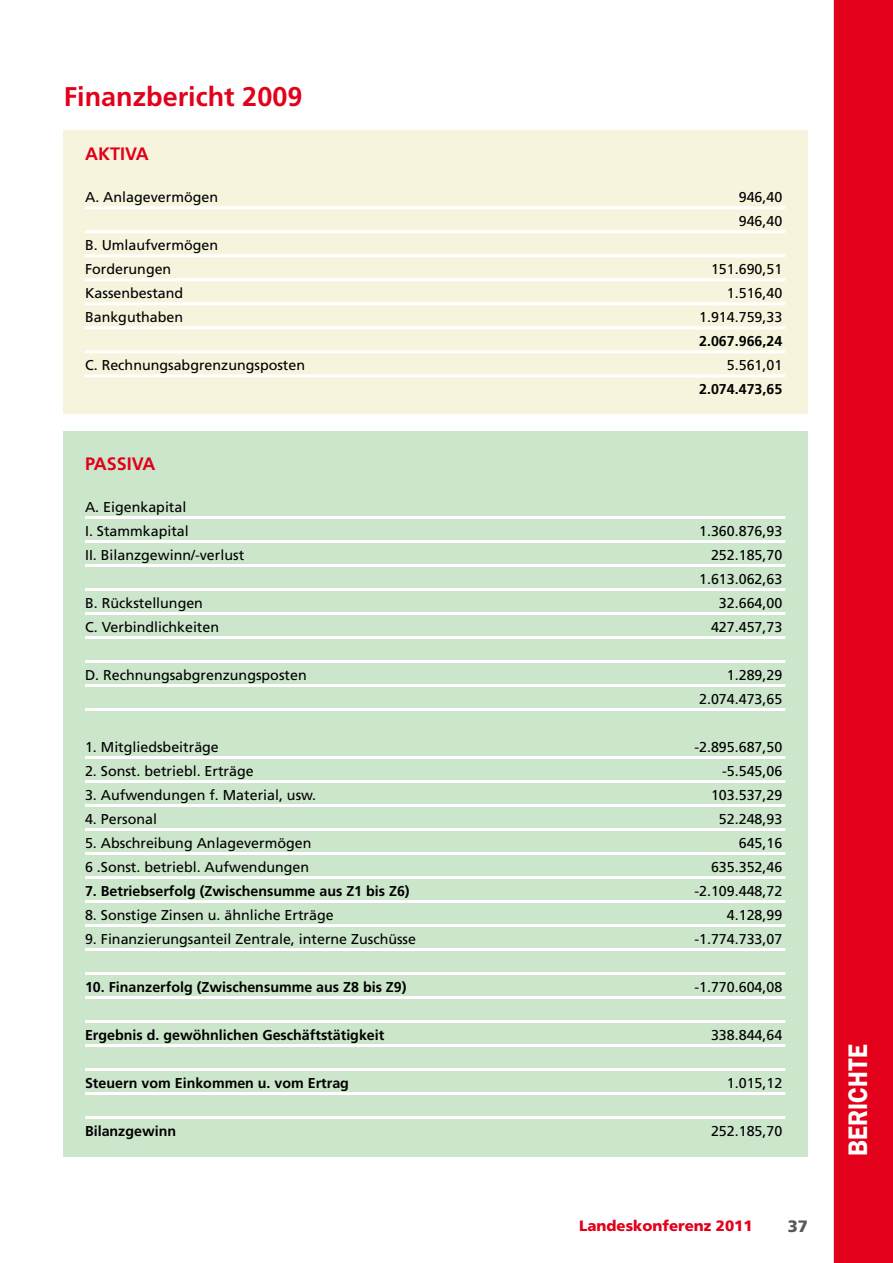
<style>
.page{position:relative;width:893px;height:1263px;background:#fff}
.page>*{position:absolute;margin:0;border:0;box-sizing:border-box;transform-origin:0 0}
.t1{font:700 27px "Frutiger";color:#e2001a}
.t2{font:600 27px "Franklin Gothic";color:#fff;scale:.89 1}
.t3{font:700 18px "Frutiger";color:#e2001a}
.t4{font:900 16.5px "Frutiger";color:#58585a}
.t5{font:900 15px "Frutiger";color:#e2001a}
.t6{font:14.25px/24px "Frutiger";color:#000}
.t7{font:700 14.25px "Frutiger";color:#000}
</style>
<div class="page">
<div style="left:834px;top:0;width:59px;height:1263px;background:#e2001a"></div>
<div style="left:64px;top:130px;width:744px;height:284px;background:#f7f4de"></div>
<div style="left:64px;top:431px;width:744px;height:726px;background:#cce6cc"></div>
<hr style="left:85px;top:206px;width:700px;height:3px;background:#fff">
<hr style="left:85px;top:230px;width:700px;height:3px;background:#fff">
<hr style="left:85px;top:254px;width:700px;height:3px;background:#fff">
<hr style="left:85px;top:278px;width:700px;height:3px;background:#fff">
<hr style="left:85px;top:302px;width:700px;height:3px;background:#fff">
<hr style="left:85px;top:326px;width:700px;height:3px;background:#fff">
<hr style="left:85px;top:350px;width:700px;height:3px;background:#fff">
<hr style="left:85px;top:374px;width:700px;height:3px;background:#fff">
<hr style="left:85px;top:516px;width:700px;height:3px;background:#fff">
<hr style="left:85px;top:540px;width:700px;height:3px;background:#fff">
<hr style="left:85px;top:564px;width:700px;height:3px;background:#fff">
<hr style="left:85px;top:588px;width:700px;height:3px;background:#fff">
<hr style="left:85px;top:612px;width:700px;height:3px;background:#fff">
<hr style="left:85px;top:636px;width:700px;height:3px;background:#fff">
<hr style="left:85px;top:660px;width:700px;height:3px;background:#fff">
<hr style="left:85px;top:684px;width:700px;height:3px;background:#fff">
<hr style="left:85px;top:708px;width:700px;height:3px;background:#fff">
<hr style="left:85px;top:756px;width:700px;height:3px;background:#fff">
<hr style="left:85px;top:780px;width:700px;height:3px;background:#fff">
<hr style="left:85px;top:804px;width:700px;height:3px;background:#fff">
<hr style="left:85px;top:828px;width:700px;height:3px;background:#fff">
<hr style="left:85px;top:852px;width:700px;height:3px;background:#fff">
<hr style="left:85px;top:876px;width:700px;height:3px;background:#fff">
<hr style="left:85px;top:900px;width:700px;height:3px;background:#fff">
<hr style="left:85px;top:924px;width:700px;height:3px;background:#fff">
<hr style="left:85px;top:948px;width:700px;height:3px;background:#fff">
<hr style="left:85px;top:972px;width:700px;height:3px;background:#fff">
<hr style="left:85px;top:996px;width:700px;height:3px;background:#fff">
<hr style="left:85px;top:1020px;width:700px;height:3px;background:#fff">
<hr style="left:85px;top:1044px;width:700px;height:3px;background:#fff">
<hr style="left:85px;top:1068px;width:700px;height:3px;background:#fff">
<hr style="left:85px;top:1092px;width:700px;height:3px;background:#fff">
<hr style="left:85px;top:1116px;width:700px;height:3px;background:#fff">
<h1 class="t1" style="left:64px;top:81px;width:240px">Finanzbericht 2009</h1>
<p class="t3" style="left:85px;top:143px;width:65px">AKTIVA</p>
<p class="t6" style="left:85px;top:185px;width:135px">A. Anlagevermögen</p>
<p class="t6" style="left:739px;top:185px;width:45px">946,40<br>946,40</p>
<p class="t6" style="left:85px;top:233px;width:135px">B. Umlaufvermögen<br>Forderungen</p>
<p class="t6" style="left:711px;top:257px;width:73px">151.690,51</p>
<p class="t6" style="left:85px;top:281px;width:100px">Kassenbestand</p>
<p class="t6" style="left:727px;top:281px;width:57px">1.516,40</p>
<p class="t6" style="left:85px;top:305px;width:100px">Bankguthaben</p>
<p class="t6" style="left:699px;top:305px;width:85px">1.914.759,33</p>
<p class="t7" style="left:699px;top:333px;width:85px">2.067.966,24</p>
<p class="t6" style="left:85px;top:353px;width:222px">C. Rechnungsabgrenzungsposten</p>
<p class="t6" style="left:727px;top:353px;width:57px">5.561,01</p>
<p class="t7" style="left:699px;top:381px;width:85px">2.074.473,65</p>
<p class="t3" style="left:85px;top:453px;width:72px">PASSIVA</p>
<p class="t6" style="left:85px;top:495px;width:105px">A. Eigenkapital<br>I. Stammkapital</p>
<p class="t6" style="left:699px;top:519px;width:85px">1.360.876,93</p>
<p class="t6" style="left:85px;top:543px;width:161px">II. Bilanzgewinn/-verlust</p>
<p class="t6" style="left:699px;top:543px;width:85px;text-align:right">252.185,70<br>1.613.062,63</p>
<p class="t6" style="left:85px;top:591px;width:119px">B. Rückstellungen</p>
<p class="t6" style="left:719px;top:591px;width:65px">32.664,00</p>
<p class="t6" style="left:85px;top:615px;width:136px">C. Verbindlichkeiten</p>
<p class="t6" style="left:711px;top:615px;width:73px">427.457,73</p>
<p class="t6" style="left:85px;top:663px;width:223px">D. Rechnungsabgrenzungsposten</p>
<p class="t6" style="left:699px;top:663px;width:85px;text-align:right">1.289,29<br>2.074.473,65</p>
<p class="t6" style="left:85px;top:735px;width:135px">1. Mitgliedsbeiträge</p>
<p class="t6" style="left:694px;top:735px;width:89px">-2.895.687,50</p>
<p class="t6" style="left:85px;top:759px;width:170px">2. Sonst. betriebl. Erträge</p>
<p class="t6" style="left:722px;top:759px;width:62px">-5.545,06</p>
<p class="t6" style="left:85px;top:783px;width:233px">3. Aufwendungen f. Material, usw.</p>
<p class="t6" style="left:711px;top:783px;width:73px">103.537,29</p>
<p class="t6" style="left:85px;top:807px;width:74px">4. Personal</p>
<p class="t6" style="left:719px;top:807px;width:65px">52.248,93</p>
<p class="t6" style="left:85px;top:831px;width:228px">5. Abschreibung Anlagevermögen</p>
<p class="t6" style="left:739px;top:831px;width:45px">645,16</p>
<p class="t6" style="left:85px;top:855px;width:226px">6 .Sonst. betriebl. Aufwendungen</p>
<p class="t6" style="left:711px;top:855px;width:73px">635.352,46</p>
<p class="t7" style="left:85px;top:882px;width:326px">7. Betriebserfolg (Zwischensumme aus Z1 bis Z6)</p>
<p class="t6" style="left:694px;top:879px;width:89px">-2.109.448,72</p>
<p class="t6" style="left:85px;top:903px;width:250px">8. Sonstige Zinsen u. ähnliche Erträge</p>
<p class="t6" style="left:727px;top:903px;width:57px">4.128,99</p>
<p class="t6" style="left:85px;top:927px;width:333px">9. Finanzierungsanteil Zentrale, interne Zuschüsse</p>
<p class="t6" style="left:694px;top:927px;width:89px">-1.774.733,07</p>
<p class="t7" style="left:85px;top:978px;width:323px">10. Finanzerfolg (Zwischensumme aus Z8 bis Z9)</p>
<p class="t6" style="left:694px;top:974px;width:89px">-1.770.604,08</p>
<p class="t7" style="left:85px;top:1026px;width:301px">Ergebnis d. gewöhnlichen Geschäftstätigkeit</p>
<p class="t6" style="left:711px;top:1022px;width:73px">338.844,64</p>
<p class="t7" style="left:85px;top:1074px;width:265px">Steuern vom Einkommen u. vom Ertrag</p>
<p class="t6" style="left:727px;top:1070px;width:57px">1.015,12</p>
<p class="t7" style="left:85px;top:1122px;width:93px">Bilanzgewinn</p>
<p class="t6" style="left:711px;top:1118px;width:73px">252.185,70</p>
<p class="t5" style="left:579px;top:1216px;width:175px">Landeskonferenz 2011</p>
<p class="t4" style="left:788px;top:1216px;width:22px">37</p>
<h1 class="t2" style="left:842px;top:1156px;width:124px;rotate:-90deg">BErichte</h1>
</div>
